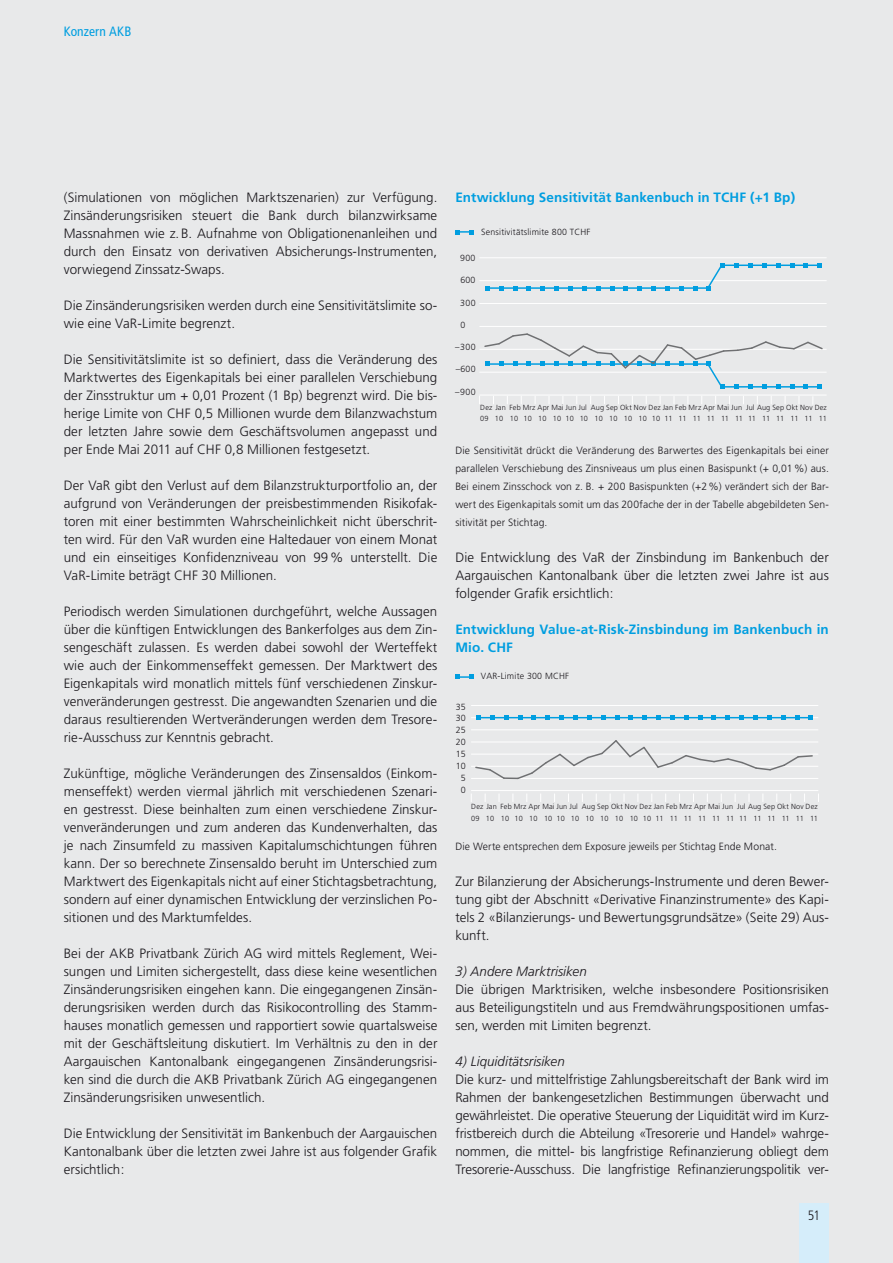
<style>
.page{position:relative;width:893px;height:1263px;background:#e8e9ea}
.page>*{position:absolute;margin:0;border:0;box-sizing:border-box;transform-origin:0 0}
.t1{font:300 13.5px/18px "Frutiger";color:#1a171c;text-align:justify}
.t2{font:700 13.5px/18px "Frutiger";letter-spacing:.005em;color:#009ee0}
.t3{font:italic 300 13.5px "Frutiger";color:#1a171c}
.t4{font:condensed 13.5px "Frutiger";letter-spacing:.01em;color:#009ee0}
.t5{font:300 condensed 13.5px "Frutiger";color:#1a171c}
.t6{font:300 10.5px/18px "Frutiger";letter-spacing:.01em;color:#1a171c;text-align:justify}
.t7{font:300 8.85px "Frutiger";letter-spacing:.025em;color:#1a171c}
.t8{font:300 7.35px/11.1px "Frutiger";letter-spacing:.02em;color:#1a171c}
</style>
<div class="page">
<div style="left:799px;top:1203px;width:30px;height:60px;background:#d5edfa"></div>
<hr style="left:479px;top:257px;width:347px;height:1px;background:#fff">
<hr style="left:479px;top:280px;width:347px;height:1px;background:#fff">
<hr style="left:479px;top:303px;width:347px;height:1px;background:#fff">
<hr style="left:479px;top:326px;width:347px;height:1px;background:#fff">
<hr style="left:479px;top:349px;width:347px;height:1px;background:#fff">
<hr style="left:479px;top:372px;width:347px;height:1px;background:#fff">
<hr style="left:479px;top:395px;width:347px;height:1px;background:#fff">
<svg style="left:455px;top:230px;width:18px;height:4px"></svg>
<svg style="left:485px;top:263px;width:337px;height:27px"></svg>
<svg style="left:484px;top:333px;width:339px;height:56px"></svg>
<hr style="left:471px;top:705px;width:347px;height:1px;background:#fff">
<hr style="left:471px;top:717px;width:347px;height:1px;background:#fff">
<hr style="left:471px;top:729px;width:347px;height:1px;background:#fff">
<hr style="left:471px;top:742px;width:347px;height:1px;background:#fff">
<hr style="left:471px;top:754px;width:347px;height:1px;background:#fff">
<hr style="left:471px;top:766px;width:347px;height:1px;background:#fff">
<hr style="left:471px;top:778px;width:347px;height:1px;background:#fff">
<hr style="left:471px;top:790px;width:347px;height:1px;background:#fff">
<svg style="left:456px;top:675px;width:18px;height:4px"></svg>
<svg style="left:476px;top:716px;width:337px;height:4px"></svg>
<svg style="left:474px;top:740px;width:340px;height:40px"></svg>
<p class="t4" style="left:64px;top:26px;width:69px">Konzern AKB</p>
<p class="t1" style="left:64px;top:189px;width:375px">(Simulationen von möglichen Marktszenarien) zur Verfügung.<br>Zinsänderungsrisiken steuert die Bank durch bilanzwirksame Massnahmen wie z. B. Aufnahme von Obligationenanleihen und durch den Einsatz von derivativen Absicherungs-Instrumenten, vorwiegend Zinssatz-Swaps.</p>
<p class="t1" style="left:64px;top:297px;width:375px">Die Zinsänderungsrisiken werden durch eine Sensitivitätslimite so&shy;wie eine VaR-Limite begrenzt.</p>
<p class="t1" style="left:64px;top:351px;width:375px">Die Sensitivitätslimite ist so definiert, dass die Veränderung des Marktwertes des Eigenkapitals bei einer parallelen Verschiebung der Zinsstruktur um + 0,01 Prozent (1 Bp) begrenzt wird. Die bis&shy;herige Limite von CHF 0,5 Millionen wurde dem Bilanzwachstum der letzten Jahre sowie dem Geschäftsvolumen angepasst und per Ende Mai 2011 auf CHF 0,8 Millionen festgesetzt.</p>
<p class="t1" style="left:64px;top:477px;width:375px">Der VaR gibt den Verlust auf dem Bilanzstrukturportfolio an, der aufgrund von Veränderungen der preisbestimmenden Risikofak&shy;toren mit einer bestimmten Wahrscheinlichkeit nicht überschrit&shy;ten wird. Für den VaR wurden eine Haltedauer von einem Monat und ein einseitiges Konfidenzniveau von 99 % unterstellt. Die VaR-Limite beträgt CHF 30 Millionen.</p>
<p class="t1" style="left:64px;top:603px;width:375px">Periodisch werden Simulationen durchgeführt, welche Aussagen über die künftigen Entwicklungen des Bankerfolges aus dem Zin&shy;sengeschäft zulassen. Es werden dabei sowohl der Werteffekt wie auch der Einkommenseffekt gemessen. Der Marktwert des Eigenkapitals wird monatlich mittels fünf verschiedenen Zinskur&shy;venveränderungen gestresst. Die angewandten Szenarien und die daraus resultierenden Wertveränderungen werden dem Tresore&shy;rie-Ausschuss zur Kenntnis gebracht.</p>
<p class="t1" style="left:64px;top:765px;width:375px">Zukünftige, mögliche Veränderungen des Zinsensaldos (Einkom&shy;menseffekt) werden viermal jährlich mit verschiedenen Szenari&shy;en gestresst. Diese beinhalten zum einen verschiedene Zinskur&shy;venveränderungen und zum anderen das Kundenverhalten, das je nach Zinsumfeld zu massiven Kapitalumschichtungen führen kann. Der so berechnete Zinsensaldo beruht im Unterschied zum Marktwert des Eigenkapitals nicht auf einer Stichtagsbetrachtung, sondern auf einer dynamischen Entwicklung der verzinslichen Po&shy;sitionen und des Marktumfeldes.</p>
<p class="t1" style="left:64px;top:945px;width:375px">Bei der AKB Privatbank Zürich AG wird mittels Reglement, Wei&shy;sungen und Limiten sichergestellt, dass diese keine wesentlichen Zinsänderungsrisiken eingehen kann. Die eingegangenen Zinsän&shy;derungsrisiken werden durch das Risikocontrolling des Stamm&shy;hauses monatlich gemessen und rapportiert sowie quartalsweise mit der Geschäftsleitung diskutiert. Im Verhältnis zu den in der Aargauischen Kantonalbank eingegangenen Zinsänderungsrisi&shy;ken sind die durch die AKB Privatbank Zürich AG eingegangenen Zinsänderungsrisiken unwesentlich.</p>
<p class="t1" style="left:64px;top:1125px;width:375px">Die Entwicklung der Sensitivität im Bankenbuch der Aargauischen Kantonalbank über die letzten zwei Jahre ist aus folgender Grafik ersichtlich:</p>
<p class="t2" style="left:455px;top:189px;width:342px">Entwicklung Sensitivität Bankenbuch in TCHF (+1 Bp)</p>
<p class="t7" style="left:481px;top:229px;width:111px">Sensitivitätslimite 800 TCHF</p>
<p class="t7" style="left:460px;top:254px;width:17px">900</p>
<p class="t7" style="left:460px;top:277px;width:17px">600</p>
<p class="t7" style="left:460px;top:299px;width:17px">300</p>
<p class="t7" style="left:460px;top:321px;width:6px">0</p>
<p class="t7" style="left:455px;top:343px;width:22px">–300</p>
<p class="t7" style="left:456px;top:366px;width:21px">–600</p>
<p class="t7" style="left:455px;top:388px;width:22px">–900</p>
<p class="t8" style="left:480px;top:402px;width:348px">Dez Jan Feb Mrz Apr Mai Jun Jul Aug Sep Okt Nov Dez Jan Feb Mrz Apr Mai Jun Jul Aug Sep Okt Nov Dez<br>09 10 10 10 10 10 10 10 10 10 10 10 10 11 11 11 11 11 11 11 11 11 11 11 11</p>
<p class="t6" style="left:455px;top:442px;width:375px">Die Sensitivität drückt die Veränderung des Barwertes des Eigenkapitals bei einer parallelen Verschiebung des Zinsniveaus um plus einen Basispunkt (+ 0,01 %) aus.<br>Bei einem Zinsschock von z. B. + 200 Basispunkten (+2 %) verändert sich der Bar&shy;wert des Eigenkapitals somit um das 200fache der in der Tabelle abgebildeten Sen&shy;sitivität per Stichtag.</p>
<p class="t1" style="left:455px;top:549px;width:375px">Die Entwicklung des VaR der Zinsbindung im Bankenbuch der Aargauischen Kantonalbank über die letzten zwei Jahre ist aus folgender Grafik ersichtlich:</p>
<p class="t2" style="left:455px;top:621px;width:375px">Entwicklung Value-at-Risk-Zinsbindung im Bankenbuch in<br>Mio. CHF</p>
<p class="t7" style="left:456px;top:703px;width:11px">35</p>
<p class="t7" style="left:456px;top:715px;width:11px">30</p>
<p class="t7" style="left:456px;top:727px;width:11px">25</p>
<p class="t7" style="left:456px;top:739px;width:11px">20</p>
<p class="t7" style="left:456px;top:750px;width:11px">15</p>
<p class="t7" style="left:456px;top:762px;width:11px">10</p>
<p class="t7" style="left:461px;top:774px;width:6px">5</p>
<p class="t7" style="left:461px;top:786px;width:6px">0</p>
<p class="t7" style="left:481px;top:672px;width:90px">VAR-Limite 300 MCHF</p>
<p class="t8" style="left:471px;top:802px;width:348px">Dez Jan Feb Mrz Apr Mai Jun Jul Aug Sep Okt Nov Dez Jan Feb Mrz Apr Mai Jun Jul Aug Sep Okt Nov Dez<br>09 10 10 10 10 10 10 10 10 10 10 10 10 11 11 11 11 11 11 11 11 11 11 11 11</p>
<p class="t6" style="left:455px;top:838px;width:323px">Die Werte entsprechen dem Exposure jeweils per Stichtag Ende Monat.</p>
<p class="t1" style="left:455px;top:873px;width:375px">Zur Bilanzierung der Absicherungs-Instrumente und deren Bewer&shy;tung gibt der Abschnitt «Derivative Finanzinstrumente» des Kapi&shy;tels 2 «Bilanzierungs- und Bewertungsgrundsätze» (Seite 29) Aus&shy;kunft.</p>
<p class="t3" style="left:455px;top:966px;width:133px">3) Andere Marktrisiken</p>
<p class="t1" style="left:455px;top:981px;width:375px">Die übrigen Marktrisiken, welche insbesondere Positionsrisiken aus Beteiligungstiteln und aus Fremdwährungspositionen umfas&shy;sen, werden mit Limiten begrenzt.</p>
<p class="t3" style="left:455px;top:1056px;width:111px">4) Liquiditätsrisiken</p>
<p class="t1" style="left:455px;top:1071px;width:375px">Die kurz- und mittelfristige Zahlungsbereitschaft der Bank wird im Rahmen der bankengesetzlichen Bestimmungen überwacht und gewährleistet. Die operative Steuerung der Liquidität wird im Kurz&shy;fristbereich durch die Abteilung «Tresorerie und Handel» wahrge&shy;nommen, die mittel- bis langfristige Refinanzierung obliegt dem Tresorerie-Ausschuss. Die langfristige Refinanzierungspolitik ver-</p>
<p class="t5" style="left:808px;top:1209px;width:14px">51</p>
</div>
